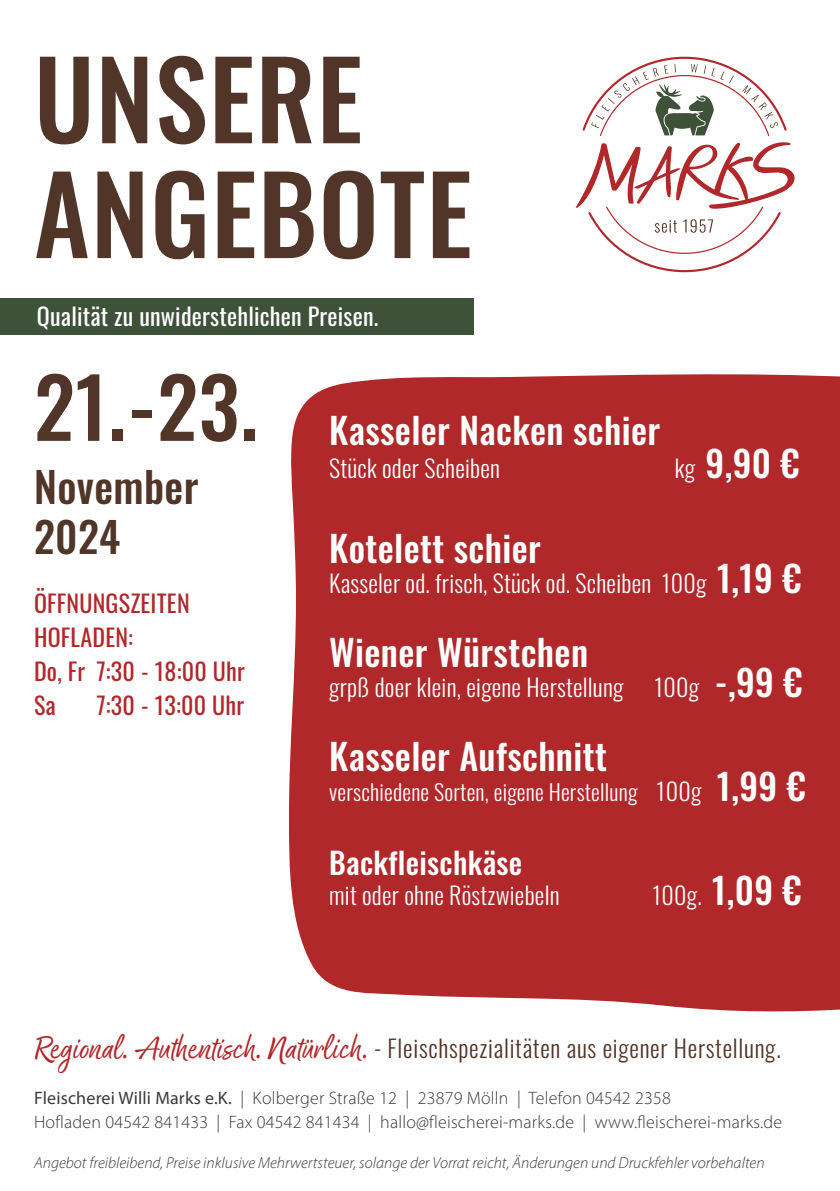
<style>
.page{position:relative;width:840px;height:1191px;background:#fff}
.page>*{position:absolute;margin:0;border:0;box-sizing:border-box;transform-origin:0 0}
.t1{font:500 106.8px/114.8px "Oswald";letter-spacing:.01em;color:#513528}
.t2{font:500 82px "Oswald";color:#513528}
.t3{font:500 42px/50.4px "Oswald";letter-spacing:.01em;color:#513528}
.t4{font:500 36px "Oswald";letter-spacing:.01em;color:#fff}
.t5{font:500 30px "Oswald";letter-spacing:.01em;color:#fff}
.t6{font:300 24px "Oswald";letter-spacing:.01em;color:#fff}
.t7{font:300 24px "Oswald";letter-spacing:.03em;color:#513528}
.t8{font:24px/34px "Oswald";letter-spacing:.01em;color:#b1282b}
.t9{font:24px "Oswald";letter-spacing:.01em;color:#fff}
.t10{font:300 22px "Oswald";letter-spacing:.01em;color:#fff}
.t11{font:300 18px/24px "Myriad Pro";letter-spacing:.01em;color:#3a3a39}
.t12{font:italic 300 16px "Myriad Pro";color:#3a3a39}
.s1{font-weight:300;font-size:24px}
.s2{font-weight:500;font-size:36px}
.s3{font-size:24px}
.s4{font-family:"Good Karma Smooth";font-weight:400;font-size:36px;color:#b1282b}
.s5{font-weight:400}
</style>
<div class="page">
<svg style="left:575px;top:57px;width:219px;height:215px"></svg>
<div style="left:0;top:298px;width:473px;height:36px;background:#3e523a"></div>
<div style="left:289px;top:374px;width:550px;height:638px;background:#b1282b"></div>
<h1 class="t1" style="left:34px;top:49px;width:439px">UNSERE<br>ANGEBOTE</h1>
<h3 class="t9" style="left:37px;top:295px;width:343px">Qualität zu unwiderstehlichen Preisen.</h3>
<h2 class="t2" style="left:34px;top:364px;width:225px">21.-23.</h2>
<h3 class="t3" style="left:34px;top:464px;width:166px">November<br>2024</h3>
<h3 class="t8" style="left:34px;top:583px;width:212px">ÖFFNUNGSZEITEN<br>HOFLADEN:<br>Do, Fr 7:30 - 18:00 Uhr<br>Sa</h3>
<h3 class="t8" style="left:96px;top:685px;width:149px">7:30 - 13:00 Uhr</h3>
<h3 class="t4" style="left:329px;top:411px;width:332px">Kasseler Nacken schier</h3>
<h3 class="t6" style="left:329px;top:446px;width:172px">Stück oder Scheiben</h3>
<h3 class="t4" style="left:674px;top:444px;width:126px"><span class="s1">kg</span> 9,90 €</h3>
<h3 class="t4" style="left:329px;top:530px;width:213px">Kotelett schier</h3>
<h3 class="t6" style="left:329px;top:562px;width:473px">Kasseler od. frisch, Stück od. Scheiben 100g <span class="s2">1,19 €</span></h3>
<h3 class="t4" style="left:329px;top:634px;width:260px">Wiener Würstchen</h3>
<h3 class="t6" style="left:329px;top:666px;width:295px">grpß doer klein, eigene Herstellung</h3>
<h3 class="t4" style="left:654px;top:664px;width:149px"><span class="s1">100g</span> -,99 €</h3>
<h3 class="t4" style="left:329px;top:738px;width:279px">Kasseler Aufschnitt</h3>
<p class="t10" style="left:329px;top:773px;width:478px">verschiedene Sorten, eigene Herstellung <span class="s3">100g</span> <span class="s2">1,99 €</span></p>
<h3 class="t5" style="left:329px;top:847px;width:194px">Backfleischkäse</h3>
<h3 class="t6" style="left:329px;top:874px;width:232px">mit oder ohne Röstzwiebeln</h3>
<h3 class="t6" style="left:652px;top:874px;width:151px">100g. <span class="s2">1,09 €</span></h3>
<h3 class="t7" style="left:34px;top:1027px;width:747px"><span class="s4">Regional. Authentisch. Natürlich.</span> - Fleischspezialitäten aus eigener Herstellung.</h3>
<p class="t11" style="left:34px;top:1085px;width:749px"><span class="s5">Fleischerei Willi Marks e.K.</span> | Kolberger Straße 12 | 23879 Mölln | Telefon 04542 2358<br>Hofladen 04542 841433 | Fax 04542 841434 | hallo@fleischerei-marks.de | www.fleischerei-marks.de</p>
<p class="t12" style="left:34px;top:1153px;width:731px">Angebot freibleibend, Preise inklusive Mehrwertsteuer, solange der Vorrat reicht, Änderungen und Druckfehler vorbehalten</p>
</div>
